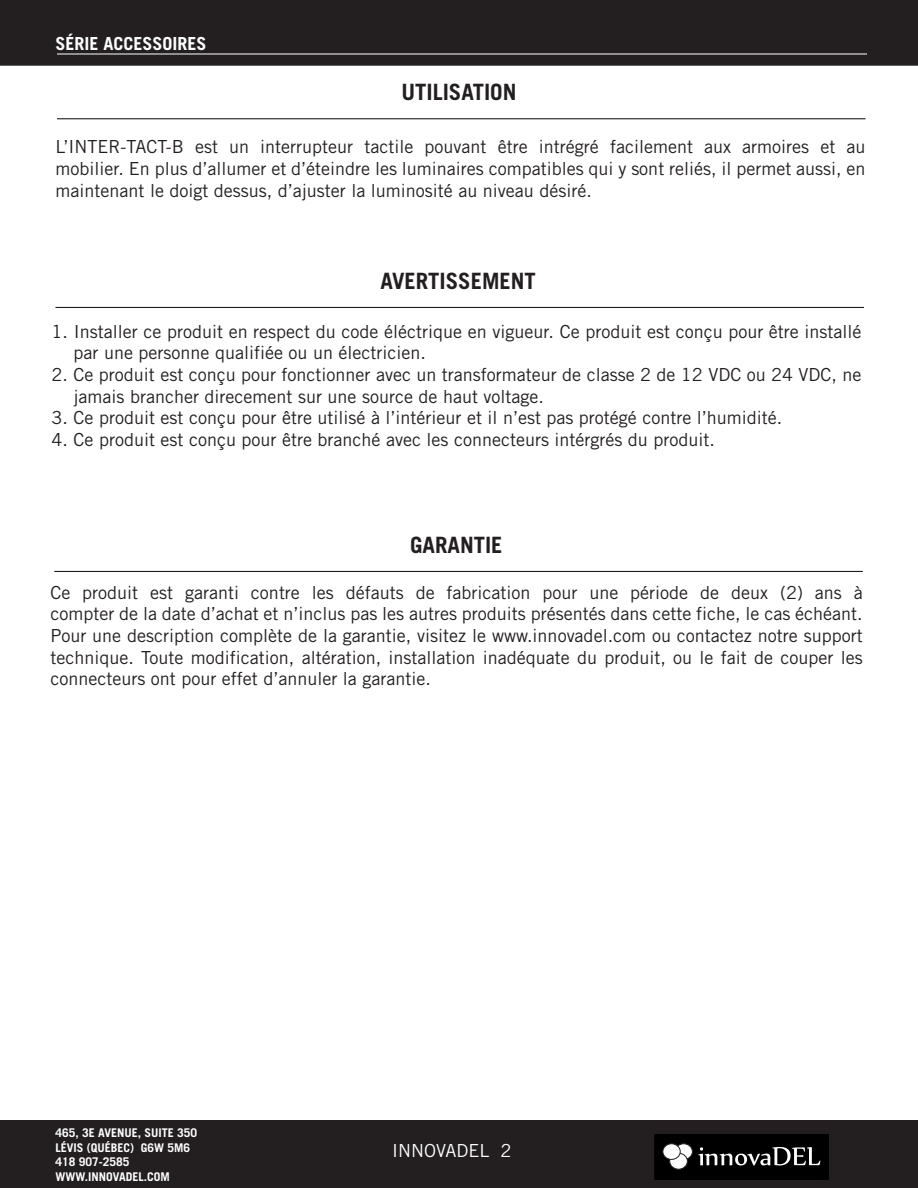
<style>
.page{position:relative;width:918px;height:1188px;background:#fff}
.page>*{position:absolute;margin:0;border:0;box-sizing:border-box;transform-origin:0 0}
.Titre_de_section{font:700 22.5px "Trade Gothic LT Std";color:#231f20}
.texte_3e_page{font:18px/21.6px "Trade Gothic LT Std";color:#231f20;text-align:justify}
.série_X{font:700 18px "Trade Gothic LT Std";color:#fff}
.numero_de_page{font:18px "Trade Gothic LT Std";color:#fff}
.pied_de_page{font:700 12px "Trade Gothic LT Std";color:#fff}
</style>
<div class="page">
<div style="left:0;top:1120px;width:918px;height:68px;background:#231f20"></div>
<svg style="left:653px;top:1134px;width:177px;height:46px;background:#1a1919"></svg>
<div style="left:670px;top:1153px;width:17px;height:16px;background:#fff;border-radius:50%"></div>
<div style="left:670px;top:1153px;width:18px;height:16px;border:1px solid #231f20;border-radius:50%"></div>
<div style="left:663px;top:1144px;width:17px;height:15px;background:#fff;border-radius:50%"></div>
<div style="left:663px;top:1144px;width:17px;height:16px;border:1px solid #231f20;border-radius:50%"></div>
<div style="left:0;top:0;width:918px;height:66px;background:#231f20"></div>
<hr style="left:56px;top:307px;width:808px;height:1px;background:#231f20">
<hr style="left:57px;top:118px;width:809px;height:1px;background:#231f20">
<hr style="left:54px;top:571px;width:809px;height:1px;background:#231f20">
<hr style="left:57px;top:54px;width:810px;height:1px;background:#fff">
<p class="série_X" style="left:56px;top:33px;width:153px">SÉRIE ACCESSOIRES</p>
<p class="Titre_de_section" style="left:401px;top:78px;width:117px">UTILISATION</p>
<p class="texte_3e_page" style="left:56px;top:136px;width:812px">L’INTER-TACT-B est un interrupteur tactile pouvant être intrégré facilement aux armoires et au mobilier. En plus d’allumer et d’éteindre les luminaires compatibles qui y sont reliés, il permet aussi, en maintenant le doigt dessus, d’ajuster la luminosité au niveau désiré.</p>
<p class="Titre_de_section" style="left:380px;top:267px;width:157px">AVERTISSEMENT</p>
<p class="texte_3e_page" style="left:74px;top:320px;width:790px;text-indent:-22px">1. Installer ce produit en respect du code éléctrique en vigueur. Ce produit est conçu pour être installé par une personne qualifiée ou un électricien.</p>
<p class="texte_3e_page" style="left:74px;top:364px;width:790px;text-indent:-22px">2. Ce produit est conçu pour fonctionner avec un transformateur de classe 2 de 12 VDC ou 24 VDC, ne jamais brancher direcement sur une source de haut voltage.</p>
<p class="texte_3e_page" style="left:52px;top:407px;width:732px">3. Ce produit est conçu pour être utilisé à l’intérieur et il n’est pas protégé contre l’humidité.</p>
<p class="texte_3e_page" style="left:52px;top:428px;width:665px">4. Ce produit est conçu pour être branché avec les connecteurs intérgrés du produit.</p>
<p class="Titre_de_section" style="left:410px;top:531px;width:94px">GARANTIE</p>
<p class="texte_3e_page" style="left:50px;top:581px;width:814px">Ce produit est garanti contre les défauts de fabrication pour une période de deux (2) ans à compter de la date d’achat et n’inclus pas les autres produits présentés dans cette fiche, le cas échéant.<br>Pour une description complète de la garantie, visitez le www.innovadel.com ou contactez notre support technique. Toute modification, altération, installation inadéquate du produit, ou le fait de couper les connecteurs ont pour effet d’annuler la garantie.</p>
<p class="pied_de_page" style="left:56px;top:1126px;width:143px">465, 3E AVENUE, SUITE 350</p>
<p class="pied_de_page" style="left:56px;top:1140px;width:136px">LÉVIS (QUÉBEC) G6W 5M6</p>
<p class="pied_de_page" style="left:56px;top:1155px;width:76px">418 907-2585</p>
<p class="pied_de_page" style="left:56px;top:1169px;width:116px">WWW.INNOVADEL.COM</p>
<p class="numero_de_page" style="left:392px;top:1139px;width:121px">INNOVADEL 2</p>
</div>
